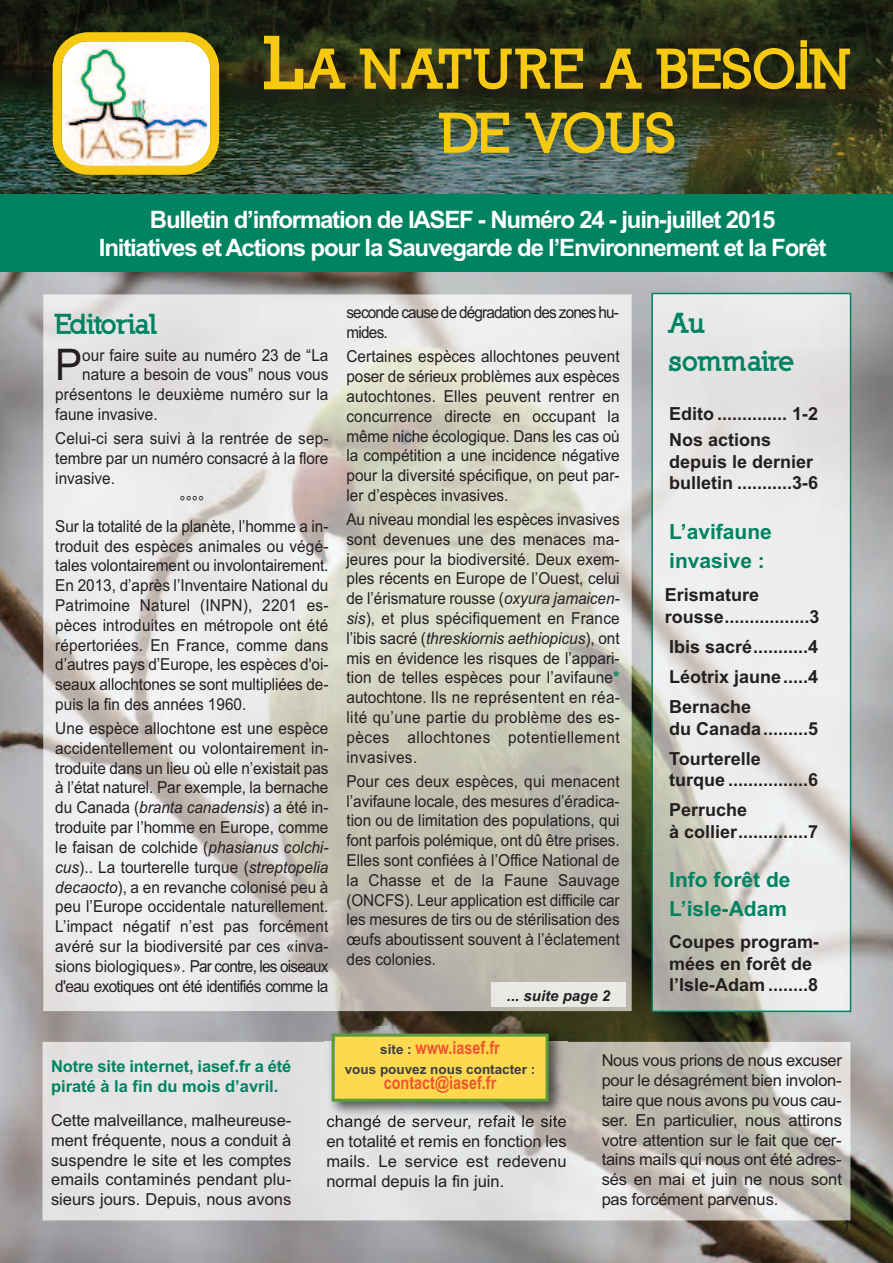
<style>
.page{position:relative;width:893px;height:1263px;background:#fff}
.page>*{position:absolute;margin:0;border:0;box-sizing:border-box;transform-origin:0 0}
.t1{font:900 54px/64.1px "Nilland";letter-spacing:-.04em;color:#f7ca11;text-align:center}
.t2{font:43.65px "Arial";color:#231f20;scale:.93 1}
.t3{font:900 27px/38px "Nilland";letter-spacing:-.025em;color:#008361}
.t4{font:700 24px/28.8px "Arial";letter-spacing:-.05em;color:#fff;text-align:center}
.t5{font:700 21px/29.4px "Arial";color:#008361}
.t6{font:700 18px/21.6px "Arial";color:#231f20}
.t7{font:700 18px "Arial";color:#f05431;scale:.8 1}
.t8{font:16.5px/19.8px "Arial";color:#231f20;text-align:justify;scale:.93 1}
.t9{font:16.5px/19.8px "Arial";color:#231f20;text-align:justify}
.t10{font:700 16.5px/19.8px "Arial";letter-spacing:-.005em;color:#008361}
.t11{font:16.5px/19.8px "Arial";letter-spacing:-.055em;color:#231f20;scale:.93 1}
.t12{font:italic 700 15px "Arial";color:#231f20}
.t13{font:700 13.5px "Arial";color:#3e3e3f}
.t14{font:700 13.5px "Arial";color:#231f20}
.s1{font-size:72px}
.s2{font-style:italic}
.s3{font-weight:700;color:#008361}
.s4{font-size:13.5px;color:#3e3e3f}
</style>
<div class="page">
<img style="left:0;top:272px;width:893px;height:991px">
<img style="left:43px;top:1042px;width:807px;height:178px">
<img style="left:0;top:0;width:893px;height:194px">
<img style="left:45px;top:25px;width:194px;height:169px">
<img style="left:53px;top:32px;width:166px;height:143px">
<img style="left:43px;top:294px;width:589px;height:717px">
<div style="left:0;top:194px;width:893px;height:78px;background:#008361"></div>
<div style="left:492px;top:983px;width:133px;height:23px;background:#e9e9e5"></div>
<img style="left:654px;top:296px;width:194px;height:713px">
<div style="left:651px;top:293px;width:200px;height:719px;border:2px solid #008361"></div>
<img style="left:325px;top:1027px;width:243px;height:94px">
<img style="left:327px;top:1115px;width:93px;height:6px">
<div style="left:335px;top:1037px;width:211px;height:62px;background:#fcd94e"></div>
<div style="left:332px;top:1034px;width:217px;height:68px;border:3px solid #579d38"></div>
<h1 class="t1" style="left:265px;top:37px;width:589px"><span class="s1">L</span>A NATURE A BESOIN<br>DE VOUS</h1>
<h3 class="t4" style="left:99px;top:205px;width:729px">Bulletin d’information de IASEF - Numéro 24 - juin-juillet 2015<br>Initiatives et Actions pour la Sauvegarde de l’Environnement et la Forêt</h3>
<h3 class="t3" style="left:55px;top:305px;width:103px">Editorial</h3>
<h2 class="t2" style="left:55px;top:340px;width:31px">P</h2>
<p class="t8" style="left:82px;top:345px;width:266px">our faire suite au numéro 23 de “La</p>
<p class="t8" style="left:82px;top:365px;width:266px">nature a besoin de vous” nous vous</p>
<p class="t8" style="left:55px;top:385px;width:295px">présentons le deuxième numéro sur la</p>
<p class="t8" style="left:55px;top:404px;width:112px">faune invasive.</p>
<p class="t8" style="left:55px;top:428px;width:295px">Celui-ci sera suivi à la rentrée de sep&shy;tembre par un numéro consacré à la flore invasive.</p>
<p class="t8" style="left:55px;top:490px;width:295px;line-height:24px;text-align:center">°°°°<br>Sur la totalité de la planète, l’homme a in-</p>
<p class="t8" style="left:55px;top:536px;width:295px">troduit des espèces animales ou végé&shy;tales volontairement ou involontairement.<br>En 2013, d’après l’Inventaire National du Patrimoine Naturel (INPN), 2201 es&shy;pèces introduites en métropole ont été répertoriées. En France, comme dans d’autres pays d’Europe, les espèces d'oi&shy;seaux allochtones se sont multipliées de&shy;puis la fin des années 1960.</p>
<p class="t8" style="left:55px;top:718px;width:295px">Une espèce allochtone est une espèce accidentellement ou volontairement in&shy;troduite dans un lieu où elle n’existait pas à l’état naturel. Par exemple, la bernache du Canada (<span class="s2">branta canadensis</span>) a été in&shy;troduite par l’homme en Europe, comme le faisan de colchide (<span class="s2">phasianus colchi&shy;cus</span>).. La tourterelle turque (<span class="s2">streptopelia decaocto</span>), a en revanche colonisé peu à peu l’Europe occidentale naturellement.<br>L’impact négatif n’est pas forcément avéré sur la biodiversité par ces «inva&shy;sions biologiques». Par contre, les oiseaux d'eau exotiques ont été identifiés comme la</p>
<p class="t11" style="left:346px;top:303px;width:294px">seconde cause de dégradation des zones hu&shy;mides.</p>
<p class="t8" style="left:346px;top:347px;width:295px">Certaines espèces allochtones peuvent poser de sérieux problèmes aux espèces autochtones. Elles peuvent rentrer en concurrence directe en occupant la même niche écologique. Dans les cas où la compétition a une incidence négative pour la diversité spécifique, on peut par&shy;ler d’espèces invasives.</p>
<p class="t8" style="left:346px;top:509px;width:296px">Au niveau mondial les espèces invasives sont devenues une des menaces ma&shy;jeures pour la biodiversité. Deux exem&shy;ples récents en Europe de l’Ouest, celui de l’érismature rousse (<span class="s2">oxyura jamaicen&shy;sis</span>), et plus spécifiquement en France l’ibis sacré (<span class="s2">threskiornis aethiopicus</span>), ont mis en évidence les risques de l’appari&shy;tion de telles espèces pour l’avifaune<span class="s3">* </span>autochtone. Ils ne représentent en réa&shy;lité qu’une partie du problème des es&shy;pèces allochtones potentiellement invasives.</p>
<p class="t8" style="left:346px;top:771px;width:295px">Pour ces deux espèces, qui menacent l’avifaune locale, des mesures d’éradica&shy;tion ou de limitation des populations, qui font parfois polémique, ont dû être prises.<br>Elles sont confiées à l’Office National de la Chasse et de la Faune Sauvage (ONCFS). Leur application est difficile car les mesures de tirs ou de stérilisation des œufs aboutissent souvent à l’éclatement des colonies.</p>
<p class="t12" style="left:507px;top:987px;width:105px">... suite page 2</p>
<h3 class="t3" style="left:669px;top:304px;width:128px">Au sommaire</h3>
<p class="t6" style="left:669px;top:401px;width:150px;line-height:25.8px">Edito .............. 1-2<br>Nos actions</p>
<p class="t6" style="left:669px;top:451px;width:150px">depuis le dernier bulletin ...........3-6</p>
<p class="t5" style="left:669px;top:517px;width:104px">L’avifaune invasive :</p>
<p class="t6" style="left:665px;top:584px;width:156px">Erismature rousse.................3</p>
<p class="t6" style="left:669px;top:631px;width:150px;line-height:30.2px;text-align:justify">Ibis sacré...........4<br>Léotrix jaune.....4<br>Bernache</p>
<p class="t6" style="left:669px;top:713px;width:150px;line-height:30.2px">du Canada.........5<br>Tourterelle</p>
<p class="t6" style="left:669px;top:765px;width:150px;line-height:30.2px">turque ................6<br>Perruche</p>
<p class="t6" style="left:669px;top:821px;width:150px">à collier..............7</p>
<p class="t5" style="left:669px;top:865px;width:123px">Info forêt de<br>L’isle-Adam</p>
<p class="t6" style="left:669px;top:931px;width:152px">Coupes program&shy;mées en forêt de l’Isle-Adam ........8</p>
<p class="t7" style="left:380px;top:1037px;width:151px"><span class="s4">site :</span> www.iasef.fr</p>
<p class="t13" style="left:345px;top:1061px;width:192px">vous pouvez nous contacter :</p>
<p class="t7" style="left:384px;top:1072px;width:142px">contact@iasef.fr</p>
<p class="t10" style="left:51px;top:1056px;width:242px">Notre site internet, iasef.fr a été piraté à la fin du mois d’avril.</p>
<p class="t9" style="left:51px;top:1110px;width:242px">Cette malveillance, malheureuse&shy;ment fréquente, nous a conduit à suspendre le site et les comptes emails contaminés pendant plu&shy;sieurs jours. Depuis, nous avons</p>
<p class="t9" style="left:326px;top:1111px;width:242px">changé de serveur, refait le site en totalité et remis en fonction les mails. Le service est redevenu normal depuis la fin juin.</p>
<p class="t9" style="left:602px;top:1051px;width:242px">Nous vous prions de nous excuser pour le désagrément bien involon&shy;taire que nous avons pu vous cau&shy;ser. En particulier, nous attirons votre attention sur le fait que cer&shy;tains mails qui nous ont été adres&shy;sés en mai et juin ne nous sont pas forcément parvenus.</p>
<p class="t14" style="left:843px;top:1218px;width:9px">1</p>
</div>
